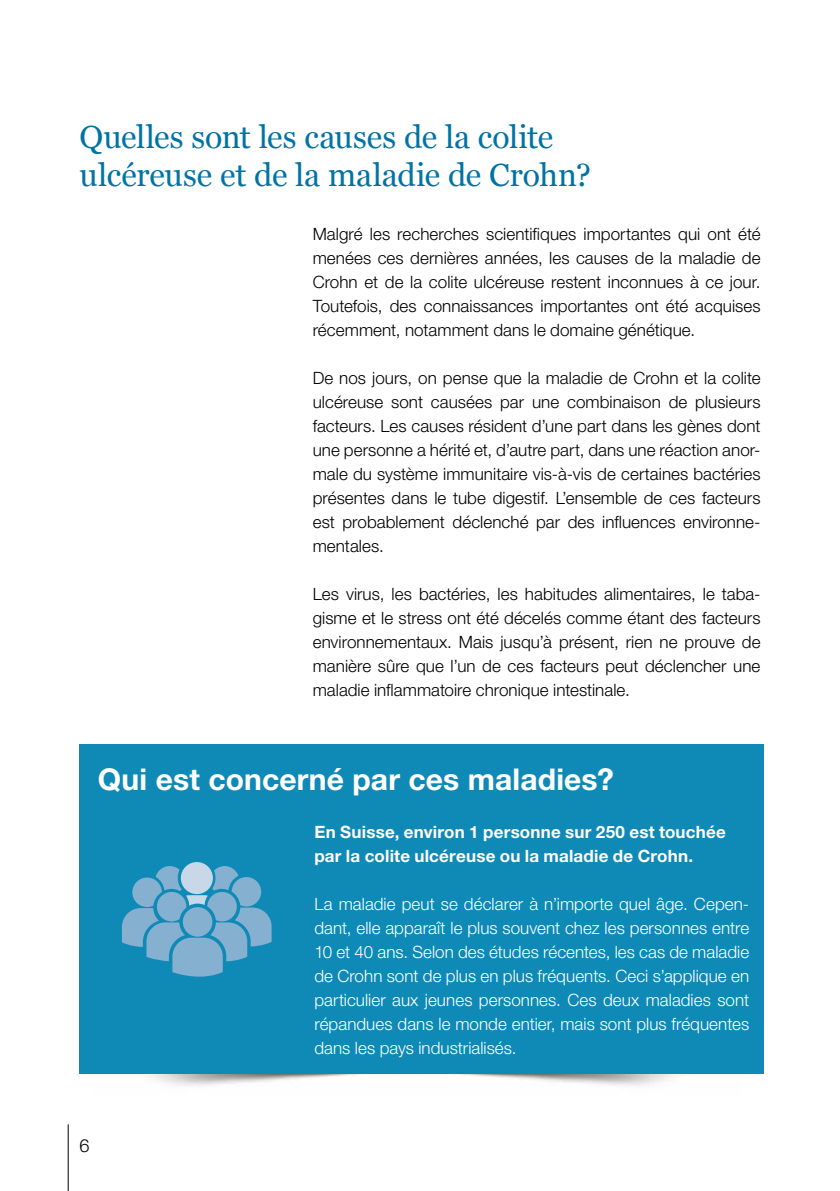
<style>
.page{position:relative;width:840px;height:1191px;background:#fff}
.page>*{position:absolute;margin:0;border:0;box-sizing:border-box;transform-origin:0 0}
.t1{font:32px/38px "Georgia";letter-spacing:-.005em;color:#0073a5}
.t2{font:700 30px "Helvetica Neue LT Pro";letter-spacing:.005em;color:#fff}
.t3{font:300 18px "Helvetica Neue LT";color:#000}
.t4{font:300 17px/24px "Helvetica Neue LT Pro";letter-spacing:.005em;color:#000;text-align:justify}
.t5{font:300 17px/24px "Helvetica Neue LT Pro";color:#fff;text-align:justify}
.t6{font:700 17px/24px "Helvetica Neue LT Pro";letter-spacing:.01em;color:#fff}
</style>
<div class="page">
<hr style="left:68px;top:1124px;width:1px;height:67px;background:#000">
<img style="left:95px;top:1073px;width:645px;height:13px">
<div style="left:79px;top:744px;width:684px;height:329px;background:#0f8ab7"></div>
<div style="left:181px;top:862px;width:32px;height:32px;background:#c8d8e9;border-radius:50%"></div>
<svg style="left:122px;top:866px;width:149px;height:110px"></svg>
<h1 class="t1" style="left:79px;top:116px;width:513px">Quelles sont les causes de la colite ulcéreuse et de la maladie de Crohn?</h1>
<p class="t4" style="left:312px;top:222px;width:449px">Malgré les recherches scientifiques importantes qui ont été menées ces dernières années, les causes de la maladie de Crohn et de la colite ulcéreuse restent inconnues à ce jour.<br>Toutefois, des connaissances importantes ont été acquises récemment, notamment dans le domaine génétique.</p>
<p class="t4" style="left:312px;top:366px;width:449px">De nos jours, on pense que la maladie de Crohn et la colite ulcéreuse sont causées par une combinaison de plusieurs facteurs. Les causes résident d’une part dans les gènes dont une personne a hérité et, d’autre part, dans une réaction anor&shy;male du système immunitaire vis-à-vis de certaines bactéries présentes dans le tube digestif. L’ensemble de ces facteurs est probablement déclenché par des influences environne&shy;mentales.</p>
<p class="t4" style="left:312px;top:582px;width:449px">Les virus, les bactéries, les habitudes alimentaires, le taba&shy;gisme et le stress ont été décelés comme étant des facteurs environnementaux. Mais jusqu’à présent, rien ne prouve de manière sûre que l’un de ces facteurs peut déclencher une maladie inflammatoire chronique intestinale.</p>
<h2 class="t2" style="left:98px;top:761px;width:517px">Qui est concerné par ces maladies?</h2>
<p class="t6" style="left:314px;top:819px;width:413px">En Suisse, environ 1 personne sur 250 est touchée par la colite ulcéreuse ou la maladie de Crohn.</p>
<p class="t5" style="left:314px;top:891px;width:436px">La maladie peut se déclarer à n’importe quel âge. Cepen&shy;dant, elle apparaît le plus souvent chez les personnes entre 10 et 40 ans. Selon des études récentes, les cas de maladie de Crohn sont de plus en plus fréquents. Ceci s’applique en particulier aux jeunes personnes. Ces deux maladies sont répandues dans le monde entier, mais sont plus fréquentes dans les pays industrialisés.</p>
<p class="t3" style="left:79px;top:1135px;width:12px">6</p>
</div>
